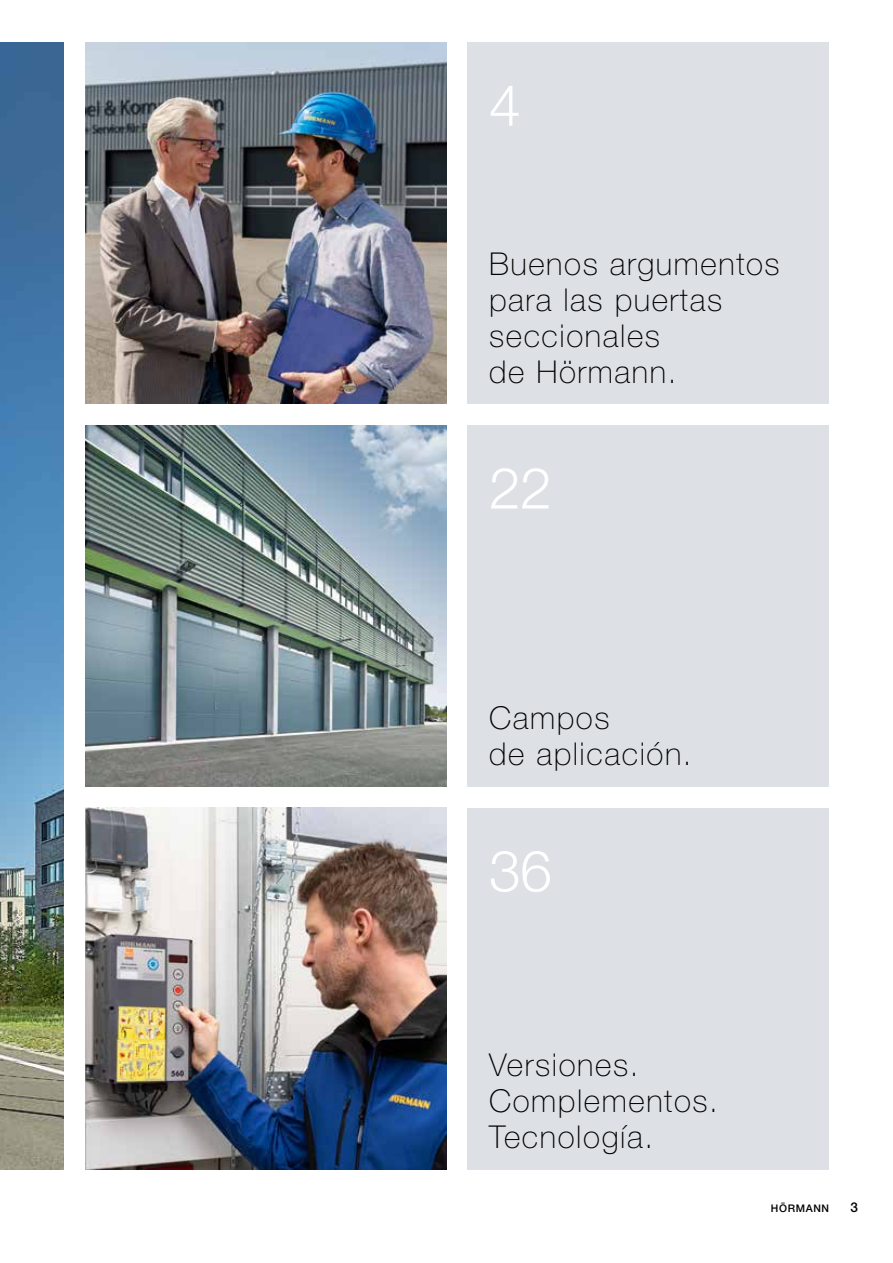
<style>
.page{position:relative;width:893px;height:1263px;background:#fff}
.page>*{position:absolute;margin:0;border:0;box-sizing:border-box;transform-origin:0 0}
.t1{font:300 57px "Hoermann Helvetica Neue";color:#fff}
.t2{font:100 31.5px/36px "Hoermann Helvetica Neue";letter-spacing:.05em;color:#000}
.t3{font:500 13.5px "Hoermann Helvetica Neue";color:#000}
.t4{font:500 10.5px "Hoermann Helvetica Neue";letter-spacing:.06em;color:#000}
</style>
<div class="page">
<img style="left:0;top:43px;width:64px;height:1126px">
<img style="left:85px;top:808px;width:361px;height:361px">
<img style="left:85px;top:43px;width:361px;height:361px">
<img style="left:85px;top:425px;width:361px;height:362px">
<div style="left:468px;top:808px;width:361px;height:361px;background:#dde1e5"></div>
<div style="left:468px;top:43px;width:361px;height:361px;background:#dde1e5"></div>
<div style="left:468px;top:425px;width:361px;height:362px;background:#dde1e5"></div>
<h1 class="t1" style="left:489px;top:65px;width:33px">4</h1>
<p class="t2" style="left:489px;top:243px;width:292px">Buenos argumentos para las puertas seccionales<br>de Hörmann.</p>
<h1 class="t1" style="left:489px;top:448px;width:64px">22</h1>
<p class="t2" style="left:489px;top:698px;width:204px">Campos<br>de aplicación.</p>
<h1 class="t1" style="left:489px;top:831px;width:64px">36</h1>
<p class="t2" style="left:489px;top:1045px;width:230px">Versiones.<br>Complementos.<br>Tecnología.</p>
<p class="t4" style="left:771px;top:1201px;width:60px">HÖRMANN</p>
<p class="t3" style="left:850px;top:1198px;width:9px">3</p>
</div>
